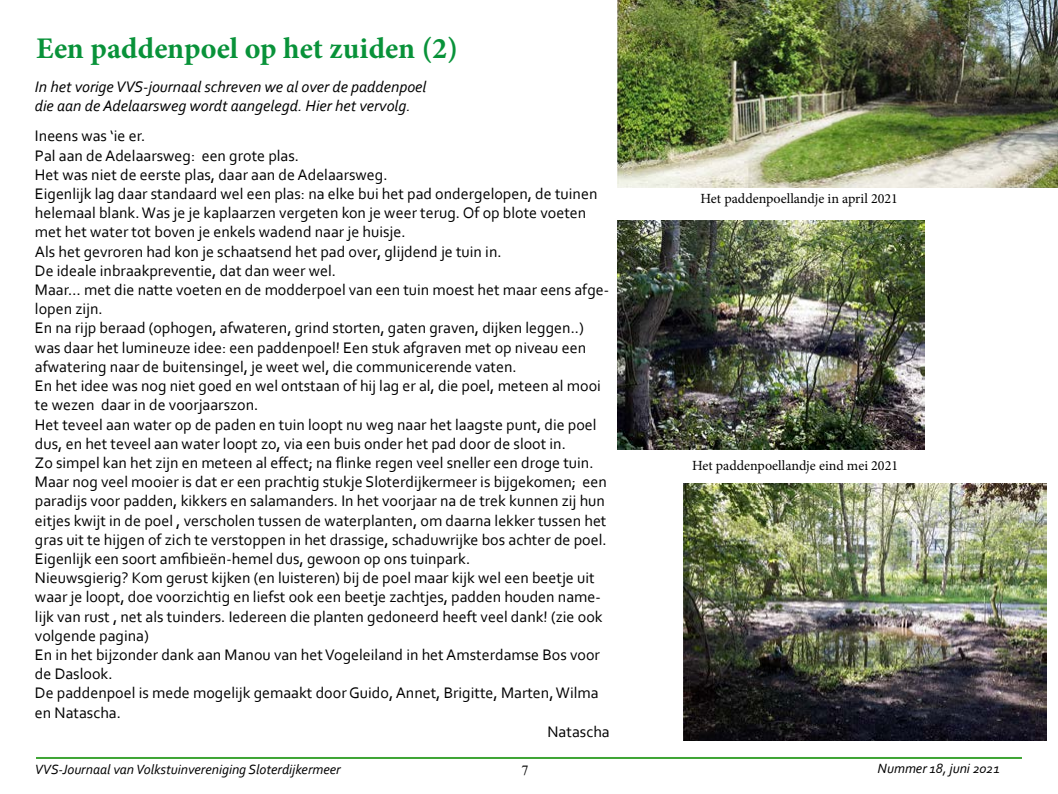
<style>
.page{position:relative;width:1058px;height:794px;background:#fff}
.page>*{position:absolute;margin:0;border:0;box-sizing:border-box;transform-origin:0 0}
.t1{font:700 30px "Minion Pro";color:#089239}
.t2{font:16px "Corbel";color:#000}
.t3{font:italic 16px/19.2px "Corbel";color:#000}
.t4{font:italic 14px "Corbel";color:#000}
.t5{font:14px "Minion Pro";color:#000}
.t6{font:14px "Times New Roman";color:#000}
</style>
<div class="page">
<hr style="left:36px;top:757px;width:985px;height:2px;background:#3fa535">
<img style="left:617px;top:1px;width:440px;height:187px">
<img style="left:617px;top:220px;width:307px;height:229px">
<img style="left:683px;top:484px;width:363px;height:256px">
<h1 class="t1" style="left:36px;top:27px;width:423px">Een paddenpoel op het zuiden (2)</h1>
<p class="t3" style="left:35px;top:77px;width:393px">In het vorige VVS-journaal schreven we al over de paddenpoel die aan de Adelaarsweg wordt aangelegd. Hier het vervolg.</p>
<p class="t2" style="left:35px;top:126px;width:112px">Ineens was ‘ie er.</p>
<p class="t2" style="left:35px;top:145px;width:266px">Pal aan de Adelaarsweg: een grote plas.</p>
<p class="t2" style="left:35px;top:165px;width:354px">Het was niet de eerste plas, daar aan de Adelaarsweg.</p>
<p class="t2" style="left:35px;top:184px;width:564px">Eigenlijk lag daar standaard wel een plas: na elke bui het pad ondergelopen, de tuinen</p>
<p class="t2" style="left:35px;top:203px;width:553px">helemaal blank. Was je je kaplaarzen vergeten kon je weer terug. Of op blote voeten</p>
<p class="t2" style="left:35px;top:222px;width:372px">met het water tot boven je enkels wadend naar je huisje.</p>
<p class="t2" style="left:35px;top:241px;width:468px">Als het gevroren had kon je schaatsend het pad over, glijdend je tuin in.</p>
<p class="t2" style="left:35px;top:261px;width:302px">De ideale inbraakpreventie, dat dan weer wel.</p>
<p class="t2" style="left:35px;top:280px;width:575px">Maar… met die natte voeten en de modderpoel van een tuin moest het maar eens afge-</p>
<p class="t2" style="left:35px;top:299px;width:69px">lopen zijn.</p>
<p class="t2" style="left:35px;top:318px;width:550px">En na rijp beraad (ophogen, afwateren, grind storten, gaten graven, dijken leggen..)</p>
<p class="t2" style="left:35px;top:337px;width:552px">was daar het lumineuze idee: een paddenpoel! Een stuk afgraven met op niveau een</p>
<p class="t2" style="left:35px;top:357px;width:483px">afwatering naar de buitensingel, je weet wel, die communicerende vaten.</p>
<p class="t2" style="left:35px;top:376px;width:567px">En het idee was nog niet goed en wel ontstaan of hij lag er al, die poel, meteen al mooi</p>
<p class="t2" style="left:35px;top:395px;width:225px">te wezen daar in de voorjaarszon.</p>
<p class="t2" style="left:35px;top:414px;width:563px">Het teveel aan water op de paden en tuin loopt nu weg naar het laagste punt, die poel</p>
<p class="t2" style="left:35px;top:433px;width:532px">dus, en het teveel aan water loopt zo, via een buis onder het pad door de sloot in.</p>
<p class="t2" style="left:35px;top:453px;width:560px">Zo simpel kan het zijn en meteen al effect; na flinke regen veel sneller een droge tuin.</p>
<p class="t2" style="left:35px;top:472px;width:573px">Maar nog veel mooier is dat er een prachtig stukje Sloterdijkermeer is bijgekomen; een</p>
<p class="t2" style="left:35px;top:491px;width:571px">paradijs voor padden, kikkers en salamanders. In het voorjaar na de trek kunnen zij hun</p>
<p class="t2" style="left:35px;top:510px;width:573px">eitjes kwijt in de poel , verscholen tussen de waterplanten, om daarna lekker tussen het</p>
<p class="t2" style="left:35px;top:529px;width:573px">gras uit te hijgen of zich te verstoppen in het drassige, schaduwrijke bos achter de poel.</p>
<p class="t2" style="left:35px;top:549px;width:437px">Eigenlijk een soort amfibieën-hemel dus, gewoon op ons tuinpark.</p>
<p class="t2" style="left:35px;top:568px;width:561px">Nieuwsgierig? Kom gerust kijken (en luisteren) bij de poel maar kijk wel een beetje uit</p>
<p class="t2" style="left:35px;top:587px;width:567px">waar je loopt, doe voorzichtig en liefst ook een beetje zachtjes, padden houden name-</p>
<p class="t2" style="left:35px;top:606px;width:569px">lijk van rust , net als tuinders. Iedereen die planten gedoneerd heeft veel dank! (zie ook</p>
<p class="t2" style="left:35px;top:625px;width:115px">volgende pagina)</p>
<p class="t2" style="left:35px;top:645px;width:566px">En in het bijzonder dank aan Manou van het Vogeleiland in het Amsterdamse Bos voor</p>
<p class="t2" style="left:35px;top:664px;width:79px">de Daslook.</p>
<p class="t2" style="left:35px;top:683px;width:565px">De paddenpoel is mede mogelijk gemaakt door Guido, Annet, Brigitte, Marten, Wilma</p>
<p class="t2" style="left:35px;top:702px;width:88px">en Natascha.</p>
<p class="t2" style="left:547px;top:721px;width:64px">Natascha</p>
<p class="t5" style="left:700px;top:189px;width:199px">Het paddenpoellandje in april 2021</p>
<p class="t5" style="left:692px;top:456px;width:207px">Het paddenpoellandje eind mei 2021</p>
<p class="t4" style="left:35px;top:760px;width:307px">VVS-Journaal van Volkstuinvereniging Sloterdijkermeer</p>
<p class="t6" style="left:521px;top:761px;width:8px">7</p>
<p class="t4" style="left:877px;top:759px;width:124px">Nummer 18, juni 2021</p>
</div>
